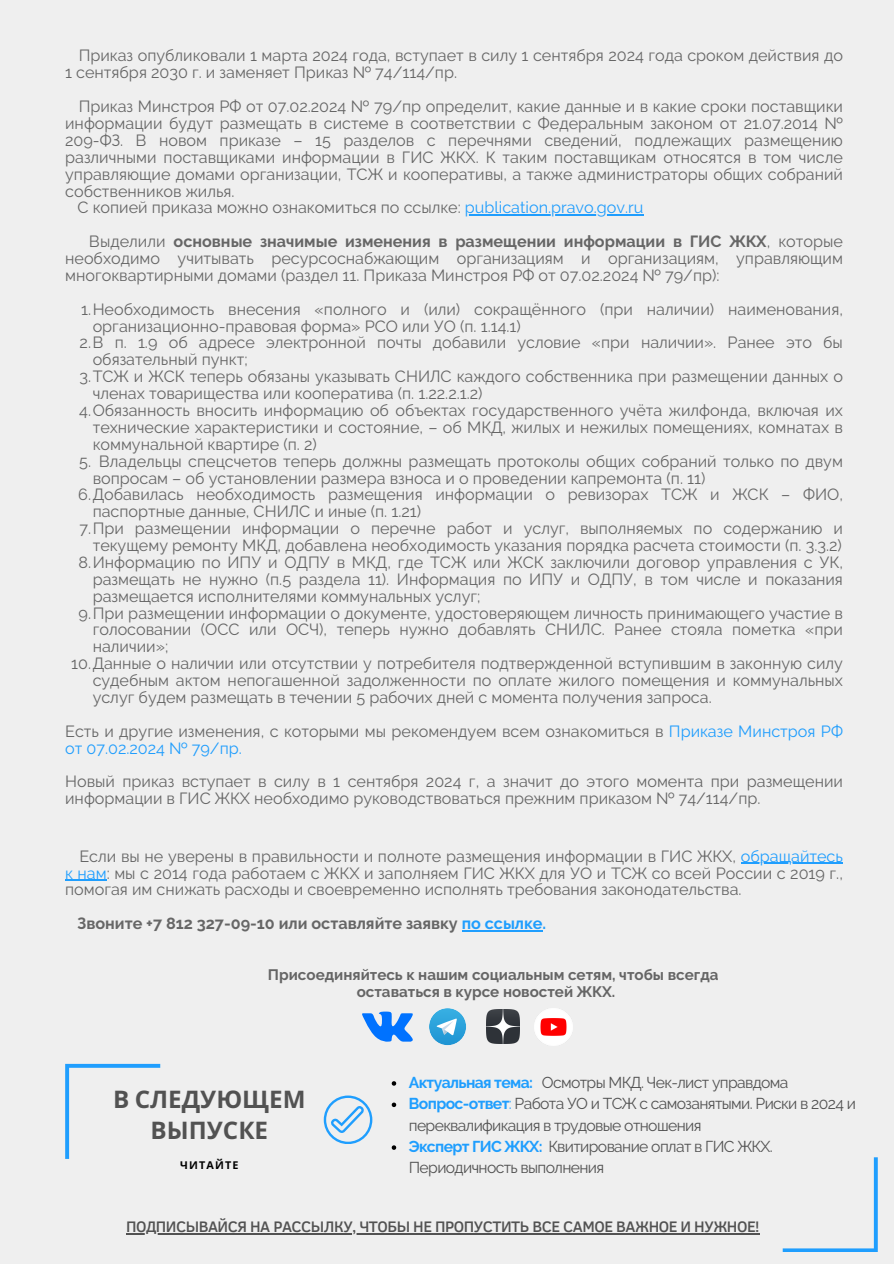
<style>
.page{position:relative;width:894px;height:1264px;background:#fff}
.page>*{position:absolute;margin:0;border:0;box-sizing:border-box;transform-origin:0 0}
.t1{font:700 24.15px/31px "Noto Sans";color:#525252;text-align:center}
.t2{font:16.2px/16.8px "Raleway";color:#666}
.t3{font:700 16.2px "Raleway";color:#666}
.t4{font:15.75px/21.3px "Raleway";letter-spacing:-.04em;color:#525252}
.t5{font:500 15.6px "Clear Sans";letter-spacing:-.03em;color:#525252}
.t6{font:700 15.15px/16.5px "Raleway";color:#656565}
.t7{font:700 10.8px "Noto Sans";letter-spacing:.11em;color:#000}
.s1{color:#1f9dfd}
.s2{font-weight:700}
.s3{color:#1f9efe}
.s4{font-weight:700;color:#1f9efe}
</style>
<div class="page">
<div style="left:0;top:0;width:893px;height:1263px;background:#efefef"></div>
<hr style="left:465px;top:214px;width:178px;height:2px;background:#1f9dfd">
<svg style="left:323px;top:1095px;width:49px;height:48px"></svg>
<svg style="left:391px;top:1081px;width:5px;height:4px"></svg>
<svg style="left:391px;top:1102px;width:5px;height:5px"></svg>
<svg style="left:391px;top:1145px;width:5px;height:4px"></svg>
<hr style="left:126px;top:1233px;width:633px;height:1px;background:#525252">
<svg style="left:782px;top:1157px;width:95px;height:94px"></svg>
<svg style="left:65px;top:1063px;width:95px;height:95px"></svg>
<svg style="left:362px;top:1011px;width:51px;height:30px"></svg>
<img style="left:486px;top:1009px;width:33px;height:34px">
<svg style="left:429px;top:1008px;width:37px;height:37px"></svg>
<svg style="left:436px;top:1018px;width:20px;height:17px"></svg>
<img style="left:534px;top:1008px;width:38px;height:37px">
<hr style="left:740px;top:862px;width:38px;height:2px;background:#1f9efe">
<hr style="left:778px;top:862px;width:31px;height:2px;background:#1f9efe">
<hr style="left:809px;top:862px;width:33px;height:2px;background:#1f9efe">
<hr style="left:65px;top:879px;width:42px;height:1px;background:#1f9efe">
<hr style="left:461px;top:930px;width:81px;height:1px;background:#1f9efe">
<p class="t2" style="left:65px;top:47px;width:779px;text-indent:14px">Приказ опубликовали 1 марта 2024 года, вступает в силу 1 сентября 2024 года сроком действия до<br>1 сентября 2030 г. и заменяет Приказ № 74/114/пр.</p>
<p class="t2" style="left:65px;top:98px;width:779px;text-align:justify;text-indent:14px">Приказ Минстроя РФ от 07.02.2024 № 79/пр определит, какие данные и в какие сроки поставщики информации будут размещать в системе в соответствии с Федеральным законом от 21.07.2014 № 209-ФЗ. В новом приказе – 15 разделов с перечнями сведений, подлежащих размещению различными поставщиками информации в ГИС ЖКХ. К таким поставщикам относятся в том числе управляющие домами организации, ТСЖ и кооперативы, а также администраторы общих собраний собственников жилья.</p>
<p class="t2" style="left:78px;top:199px;width:567px">С копией приказа можно ознакомиться по ссылке: <span class="s1">publication.pravo.gov.ru</span></p>
<p class="t2" style="left:89px;top:233px;width:78px">Выделили</p>
<p class="t2" style="left:65px;top:233px;width:779px;text-align:justify;text-indent:108px"><span class="s2">основные значимые изменения в размещении информации в ГИС ЖКХ</span>, которые необходимо учитывать ресурсоснабжающим организациям и организациям, управляющим многоквартирными домами (раздел 11. Приказа Минстроя РФ от 07.02.2024 № 79/пр):</p>
<p class="t2" style="left:93px;top:300px;width:751px;text-indent:-12px">1.Необходимость внесения «полного и (или) сокращённого (при наличии) наименования, организационно-правовая форма» РСО или УО (п. 1.14.1)</p>
<p class="t2" style="left:93px;top:334px;width:751px;text-indent:-13px">2.В п. 1.9 об адресе электронной почты добавили условие «при наличии». Ранее это бы обязательный пункт;</p>
<p class="t2" style="left:93px;top:368px;width:751px;text-indent:-13px">3.ТСЖ и ЖСК теперь обязаны указывать СНИЛС каждого собственника при размещении данных о членах товарищества или кооператива (п. 1.22.2.1.2)</p>
<p class="t2" style="left:93px;top:402px;width:751px;text-align:justify;text-indent:-13px">4.Обязанность вносить информацию об объектах государственного учёта жилфонда, включая их технические характеристики и состояние, – об МКД, жилых и нежилых помещениях, комнатах в коммунальной квартире (п. 2)</p>
<p class="t2" style="left:93px;top:452px;width:751px;text-indent:6px">Владельцы спецсчетов теперь должны размещать протоколы общих собраний только по двум вопросам – об установлении размера взноса и о проведении капремонта (п. 11)</p>
<p class="t2" style="left:78px;top:444px;width:766px;line-height:33.8px">5.<br>6.Добавилась необходимость размещения информации о ревизорах ТСЖ и ЖСК – ФИО,</p>
<p class="t2" style="left:93px;top:503px;width:330px">паспортные данные, СНИЛС и иные (п. 1.21)</p>
<p class="t2" style="left:79px;top:520px;width:764px;text-align:right">7.При размещении информации о перечне работ и услуг, выполняемых по содержанию и текущему ремонту МКД, добавлена необходимость указания порядка расчета стоимости (п. 3.3.2)</p>
<p class="t2" style="left:93px;top:554px;width:751px;text-align:justify;text-indent:-14px">8.Информацию по ИПУ и ОДПУ в МКД, где ТСЖ или ЖСК заключили договор управления с УК, размещать не нужно (п.5 раздела 11). Информация по ИПУ и ОДПУ, в том числе и показания размещается исполнителями коммунальных услуг;</p>
<p class="t2" style="left:93px;top:604px;width:751px;text-align:justify;text-indent:-14px">9.При размещении информации о документе, удостоверяющем личность принимающего участие в голосовании (ОСС или ОСЧ), теперь нужно добавлять СНИЛС. Ранее стояла пометка «при наличии»;</p>
<p class="t2" style="left:93px;top:655px;width:751px;text-align:justify;text-indent:-21px">10.Данные о наличии или отсутствии у потребителя подтвержденной вступившим в законную силу судебным актом непогашенной задолженности по оплате жилого помещения и коммунальных услуг будем размещать в течении 5 рабочих дней с момента получения запроса.</p>
<p class="t2" style="left:65px;top:722px;width:779px">Есть и другие изменения, с которыми мы рекомендуем всем ознакомиться в <span class="s1">Приказе Минстроя РФ от 07.02.2024 № 79/пр.</span></p>
<p class="t2" style="left:65px;top:773px;width:779px">Новый приказ вступает в силу в 1 сентября 2024 г, а значит до этого момента при размещении информации в ГИС ЖКХ необходимо руководствоваться прежним приказом № 74/114/пр.</p>
<h1 class="t2" style="left:79px;top:847px;width:764px">Если вы не уверены в правильности и полноте размещения информации в ГИС ЖКХ, <span class="s3">обращайтесь</span></h1>
<p class="t2" style="left:65px;top:864px;width:779px"><span class="s3">к нам</span>: мы с 2014 года работаем с ЖКХ и заполняем ГИС ЖКХ для УО и ТСЖ со всей России с 2019 г., помогая им снижать расходы и своевременно исполнять требования законодательства.</p>
<p class="t3" style="left:78px;top:914px;width:470px">Звоните +7 812 327-09-10 или оставляйте заявку <span class="s3">по ссылке.</span></p>
<p class="t6" style="left:356px;top:966px;width:363px;text-indent:-89px">Присоединяйтесь к нашим социальным сетям, чтобы всегда оставаться в курсе новостей ЖКХ.</p>
<p class="t1" style="left:113px;top:1083px;width:194px">В СЛЕДУЮЩЕМ<br>ВЫПУСКЕ</p>
<p class="t7" style="left:180px;top:1157px;width:60px">ЧИТАЙТЕ</p>
<p class="t4" style="left:408px;top:1071px;width:381px"><span class="s4">Актуальная тема:</span> Осмотры МКД. Чек-лист управдома</p>
<h3 class="t4" style="left:408px;top:1093px;width:448px"><span class="s4">Вопрос-ответ</span><span class="s3">:</span> Работа УО и ТСЖ с самозанятыми. Риски в 2024 и переквалификация в трудовые отношения</h3>
<h3 class="t4" style="left:408px;top:1135px;width:365px"><span class="s4">Эксперт ГИС ЖКХ:</span> Квитирование оплат в ГИС ЖКХ.<br>Периодичность выполнения</h3>
<p class="t5" style="left:126px;top:1215px;width:634px">ПОДПИСЫВАЙСЯ НА РАССЫЛКУ, ЧТОБЫ НЕ ПРОПУСТИТЬ ВСЕ САМОЕ ВАЖНОЕ И НУЖНОЕ!</p>
</div>
